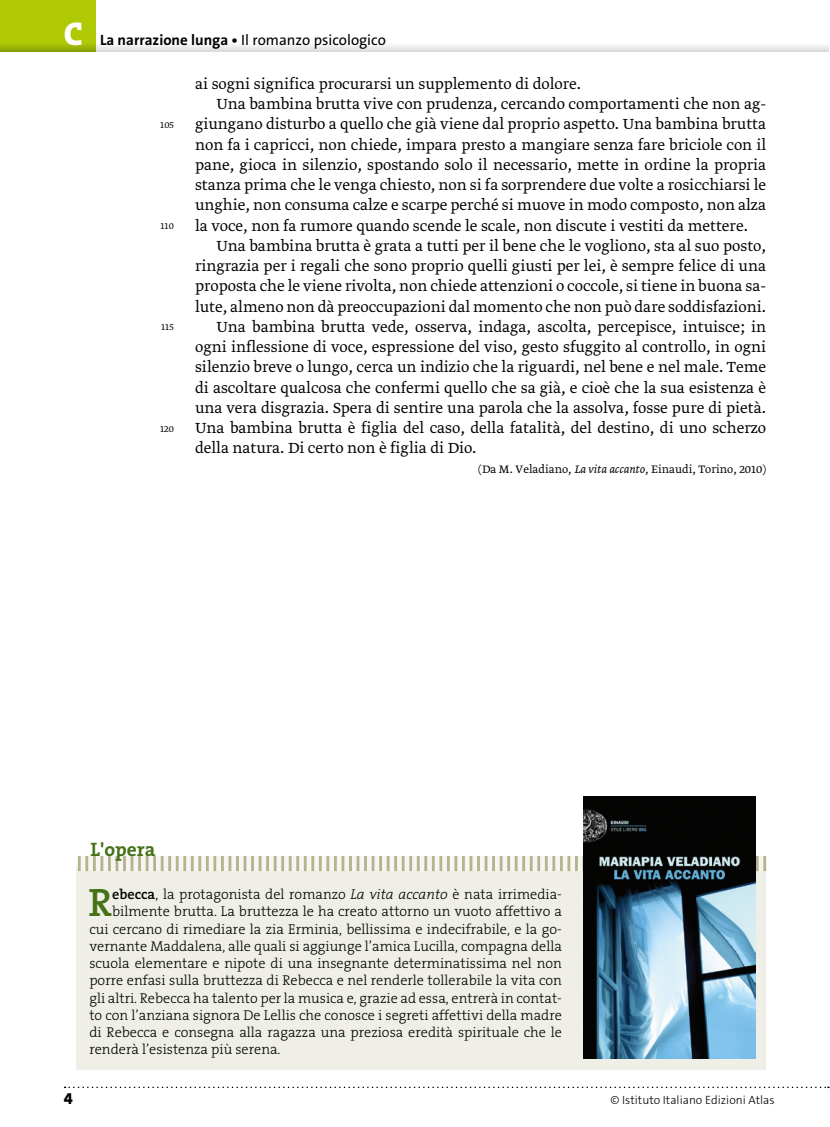
<style>
.page{position:relative;width:830px;height:1127px;background:#fff}
.page>*{position:absolute;margin:0;border:0;box-sizing:border-box;transform-origin:0 0}
.t1{font:600 39.75px "The Serif B6";color:#457217}
.t2{font:800 33px "The Serif B8";color:#fff}
.t3{font:700 19.5px "The Serif B7";color:#457217}
.t4{font:300 17.25px "Greta Text Pro";color:#000}
.t5{font:800 16.5px "The Sans B8";color:#000}
.t6{font:15px "The Sans B5 Plain";color:#000}
.t7{font:300 14.25px "The Serif B3";color:#000}
.t8{font:300 12.75px "Greta Text Pro";color:#000}
.t9{font:300 12px "The Sans B3";color:#000}
.t10{font:300 10.5px "Greta Text Pro";color:#000}
.s1{font-family:"The Sans B7";font-weight:700}
.s2{font-style:italic}
.s3{font-family:"The Serif B6";font-weight:600}
</style>
<div class="page">
<div style="left:96px;top:43px;width:732px;height:8px;background:#ededed"></div>
<div style="left:0;top:0;width:96px;height:51px;background:#afca05"></div>
<svg style="left:0;top:45px;width:96px;height:6px"></svg>
<svg style="left:65px;top:1086px;width:763px;height:2px"></svg>
<div style="left:77px;top:867px;width:688px;height:202px;background:#efefe7"></div>
<svg style="left:81px;top:856px;width:682px;height:15px;fill:#f5f5f3"></svg>
<hr style="left:78px;top:856px;width:3px;height:15px;background:#b4b389">
<hr style="left:85px;top:856px;width:3px;height:15px;background:#b4b389">
<hr style="left:93px;top:856px;width:3px;height:15px;background:#b4b389">
<hr style="left:100px;top:856px;width:3px;height:15px;background:#b4b389">
<hr style="left:108px;top:856px;width:3px;height:15px;background:#b4b389">
<hr style="left:115px;top:856px;width:3px;height:15px;background:#b4b389">
<hr style="left:123px;top:856px;width:3px;height:15px;background:#b4b389">
<hr style="left:130px;top:856px;width:3px;height:15px;background:#b4b389">
<hr style="left:138px;top:856px;width:3px;height:15px;background:#b4b389">
<svg style="left:146px;top:856px;width:2px;height:15px"></svg>
<hr style="left:153px;top:856px;width:3px;height:15px;background:#b4b389">
<svg style="left:161px;top:856px;width:2px;height:15px"></svg>
<hr style="left:168px;top:856px;width:3px;height:15px;background:#b4b389">
<svg style="left:176px;top:856px;width:2px;height:15px"></svg>
<hr style="left:183px;top:856px;width:3px;height:15px;background:#b4b389">
<svg style="left:191px;top:856px;width:2px;height:15px"></svg>
<hr style="left:198px;top:856px;width:3px;height:15px;background:#b4b389">
<hr style="left:206px;top:856px;width:3px;height:15px;background:#b4b389">
<hr style="left:213px;top:856px;width:3px;height:15px;background:#b4b389">
<hr style="left:221px;top:856px;width:3px;height:15px;background:#b4b389">
<hr style="left:228px;top:856px;width:3px;height:15px;background:#b4b389">
<hr style="left:236px;top:856px;width:3px;height:15px;background:#b4b389">
<hr style="left:243px;top:856px;width:3px;height:15px;background:#b4b389">
<hr style="left:251px;top:856px;width:3px;height:15px;background:#b4b389">
<hr style="left:258px;top:856px;width:3px;height:15px;background:#b4b389">
<hr style="left:266px;top:856px;width:3px;height:15px;background:#b4b389">
<hr style="left:273px;top:856px;width:3px;height:15px;background:#b4b389">
<hr style="left:281px;top:856px;width:3px;height:15px;background:#b4b389">
<hr style="left:288px;top:856px;width:3px;height:15px;background:#b4b389">
<hr style="left:296px;top:856px;width:3px;height:15px;background:#b4b389">
<svg style="left:304px;top:856px;width:2px;height:15px"></svg>
<hr style="left:311px;top:856px;width:3px;height:15px;background:#b4b389">
<svg style="left:319px;top:856px;width:2px;height:15px"></svg>
<hr style="left:326px;top:856px;width:3px;height:15px;background:#b4b389">
<svg style="left:334px;top:856px;width:2px;height:15px"></svg>
<hr style="left:341px;top:856px;width:3px;height:15px;background:#b4b389">
<hr style="left:349px;top:856px;width:3px;height:15px;background:#b4b389">
<hr style="left:356px;top:856px;width:3px;height:15px;background:#b4b389">
<hr style="left:364px;top:856px;width:3px;height:15px;background:#b4b389">
<hr style="left:371px;top:856px;width:3px;height:15px;background:#b4b389">
<hr style="left:379px;top:856px;width:3px;height:15px;background:#b4b389">
<hr style="left:386px;top:856px;width:3px;height:15px;background:#b4b389">
<hr style="left:394px;top:856px;width:3px;height:15px;background:#b4b389">
<hr style="left:401px;top:856px;width:3px;height:15px;background:#b4b389">
<hr style="left:409px;top:856px;width:3px;height:15px;background:#b4b389">
<hr style="left:416px;top:856px;width:3px;height:15px;background:#b4b389">
<hr style="left:424px;top:856px;width:3px;height:15px;background:#b4b389">
<hr style="left:431px;top:856px;width:3px;height:15px;background:#b4b389">
<hr style="left:439px;top:856px;width:3px;height:15px;background:#b4b389">
<svg style="left:447px;top:856px;width:2px;height:15px"></svg>
<hr style="left:454px;top:856px;width:3px;height:15px;background:#b4b389">
<svg style="left:462px;top:856px;width:2px;height:15px"></svg>
<hr style="left:469px;top:856px;width:3px;height:15px;background:#b4b389">
<svg style="left:477px;top:856px;width:2px;height:15px"></svg>
<hr style="left:484px;top:856px;width:3px;height:15px;background:#b4b389">
<svg style="left:492px;top:856px;width:2px;height:15px"></svg>
<hr style="left:499px;top:856px;width:3px;height:15px;background:#b4b389">
<hr style="left:507px;top:856px;width:3px;height:15px;background:#b4b389">
<hr style="left:514px;top:856px;width:3px;height:15px;background:#b4b389">
<hr style="left:522px;top:856px;width:3px;height:15px;background:#b4b389">
<hr style="left:529px;top:856px;width:3px;height:15px;background:#b4b389">
<hr style="left:537px;top:856px;width:3px;height:15px;background:#b4b389">
<hr style="left:544px;top:856px;width:3px;height:15px;background:#b4b389">
<hr style="left:552px;top:856px;width:3px;height:15px;background:#b4b389">
<hr style="left:559px;top:856px;width:3px;height:15px;background:#b4b389">
<hr style="left:567px;top:856px;width:3px;height:15px;background:#b4b389">
<hr style="left:574px;top:856px;width:3px;height:15px;background:#b4b389">
<hr style="left:582px;top:856px;width:3px;height:15px;background:#b4b389">
<hr style="left:755px;top:856px;width:3px;height:15px;background:#b4b389">
<svg style="left:763px;top:856px;width:2px;height:15px"></svg>
<img style="left:583px;top:797px;width:172px;height:261px">
<h2 class="t2" style="left:64px;top:16px;width:21px">C</h2>
<p class="t6" style="left:100px;top:32px;width:287px"><span class="s1">La narrazione lunga •</span> Il romanzo psicologico</p>
<p class="t10" style="left:160px;top:118px;width:15px">105</p>
<p class="t10" style="left:160px;top:219px;width:15px">110</p>
<p class="t10" style="left:161px;top:321px;width:14px">115</p>
<p class="t10" style="left:160px;top:422px;width:15px">120</p>
<p class="t4" style="left:195px;top:73px;width:387px">ai sogni significa procurarsi un supplemento di dolore.</p>
<p class="t4" style="left:216px;top:94px;width:551px">Una bambina brutta vive con prudenza, cercando comportamenti che non ag-</p>
<p class="t4" style="left:195px;top:114px;width:572px">giungano disturbo a quello che già viene dal proprio aspetto. Una bambina brutta</p>
<p class="t4" style="left:195px;top:134px;width:572px">non fa i capricci, non chiede, impara presto a mangiare senza fare briciole con il</p>
<p class="t4" style="left:195px;top:154px;width:572px">pane, gioca in silenzio, spostando solo il necessario, mette in ordine la propria</p>
<p class="t4" style="left:195px;top:175px;width:572px">stanza prima che le venga chiesto, non si fa sorprendere due volte a rosicchiarsi le</p>
<p class="t4" style="left:195px;top:195px;width:572px">unghie, non consuma calze e scarpe perché si muove in modo composto, non alza</p>
<p class="t4" style="left:195px;top:215px;width:554px">la voce, non fa rumore quando scende le scale, non discute i vestiti da mettere.</p>
<p class="t4" style="left:216px;top:235px;width:551px">Una bambina brutta è grata a tutti per il bene che le vogliono, sta al suo posto,</p>
<p class="t4" style="left:195px;top:256px;width:572px">ringrazia per i regali che sono proprio quelli giusti per lei, è sempre felice di una</p>
<p class="t4" style="left:195px;top:276px;width:572px">proposta che le viene rivolta, non chiede attenzioni o coccole, si tiene in buona sa-</p>
<p class="t4" style="left:195px;top:296px;width:572px">lute, almeno non dà preoccupazioni dal momento che non può dare soddisfazioni.</p>
<p class="t4" style="left:216px;top:316px;width:551px">Una bambina brutta vede, osserva, indaga, ascolta, percepisce, intuisce; in</p>
<p class="t4" style="left:195px;top:337px;width:572px">ogni inflessione di voce, espressione del viso, gesto sfuggito al controllo, in ogni</p>
<p class="t4" style="left:195px;top:357px;width:572px">silenzio breve o lungo, cerca un indizio che la riguardi, nel bene e nel male. Teme</p>
<p class="t4" style="left:195px;top:377px;width:572px">di ascoltare qualcosa che confermi quello che sa già, e cioè che la sua esistenza è</p>
<p class="t4" style="left:195px;top:397px;width:572px">una vera disgrazia. Spera di sentire una parola che la assolva, fosse pure di pietà.</p>
<p class="t4" style="left:195px;top:418px;width:572px">Una bambina brutta è figlia del caso, della fatalità, del destino, di uno scherzo</p>
<p class="t4" style="left:195px;top:438px;width:283px">della natura. Di certo non è figlia di Dio.</p>
<p class="t8" style="left:478px;top:462px;width:289px">(Da M. Veladiano, <span class="s2">La vita accanto</span>, Einaudi, Torino, 2010)</p>
<p class="t3" style="left:91px;top:839px;width:66px">L'opera</p>
<p class="t5" style="left:64px;top:1089px;width:11px">4</p>
<h1 class="t1" style="left:88px;top:882px;width:25px">R</h1>
<p class="t7" style="left:112px;top:887px;width:451px"><span class="s3">ebecca</span>, la protagonista del romanzo <span class="s2">La vita accanto</span> è nata irrimedia-</p>
<p class="t7" style="left:112px;top:904px;width:451px">bilmente brutta. La bruttezza le ha creato attorno un vuoto affettivo a</p>
<p class="t7" style="left:89px;top:921px;width:474px">cui cercano di rimediare la zia Erminia, bellissima e indecifrabile, e la go-</p>
<p class="t7" style="left:89px;top:939px;width:474px">vernante Maddalena, alle quali si aggiunge l’amica Lucilla, compagna della</p>
<p class="t7" style="left:89px;top:956px;width:474px">scuola elementare e nipote di una insegnante determinatissima nel non</p>
<p class="t7" style="left:89px;top:973px;width:474px">porre enfasi sulla bruttezza di Rebecca e nel renderle tollerabile la vita con</p>
<p class="t7" style="left:89px;top:990px;width:474px">gli altri. Rebecca ha talento per la musica e, grazie ad essa, entrerà in contat-</p>
<p class="t7" style="left:89px;top:1008px;width:474px">to con l’anziana signora De Lellis che conosce i segreti affettivi della madre</p>
<p class="t7" style="left:89px;top:1025px;width:474px">di Rebecca e consegna alla ragazza una preziosa eredità spirituale che le</p>
<p class="t7" style="left:89px;top:1042px;width:193px">renderà l’esistenza più serena.</p>
<p class="t9" style="left:610px;top:1093px;width:165px">© Istituto Italiano Edizioni Atlas</p>
</div>
